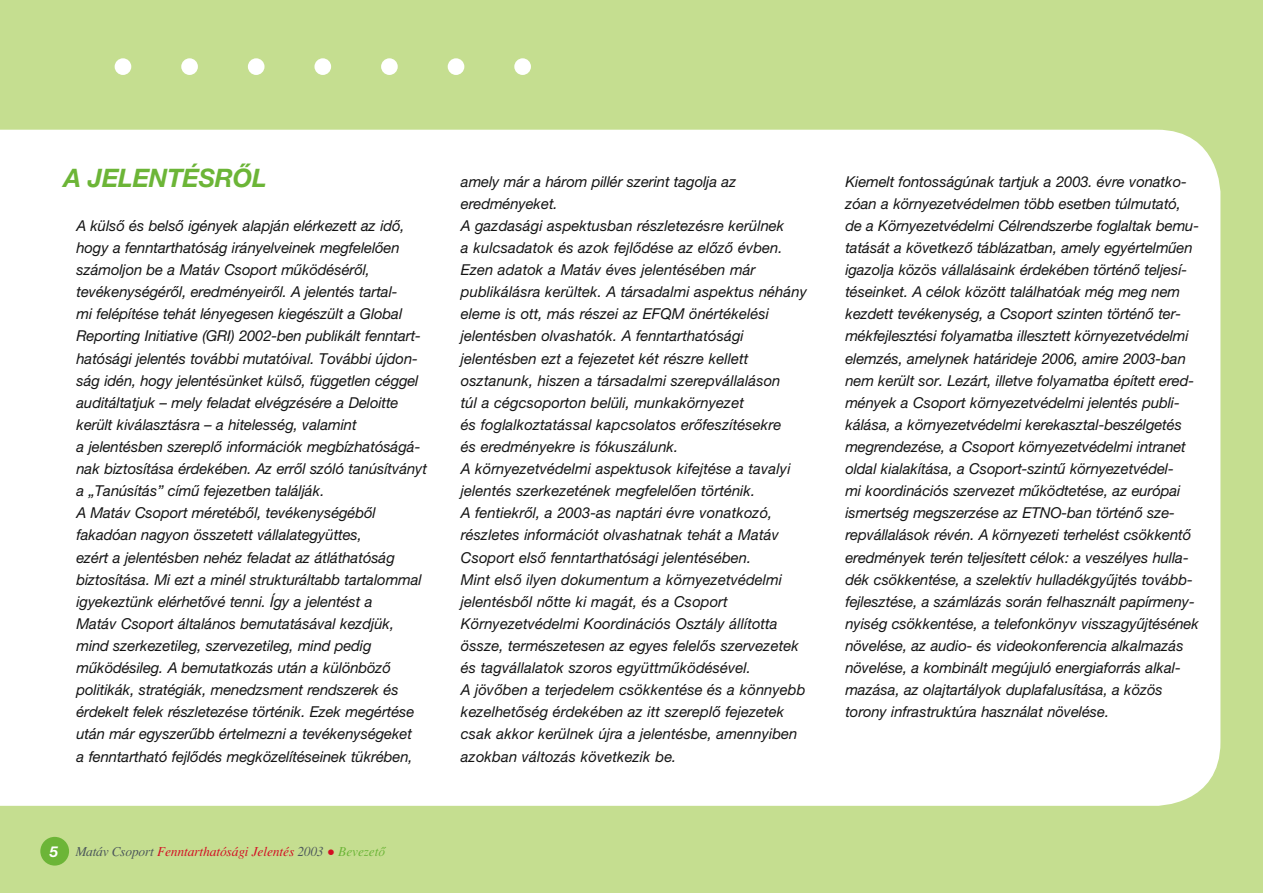
<style>
.page{position:relative;width:1263px;height:893px;background:#c5de90}
.page>*{position:absolute;margin:0;border:0;box-sizing:border-box;transform-origin:0 0}
.t1{font:italic 700 25.5px "Helvetica Neue H";letter-spacing:-.01em;color:#6cb537}
.t2{font:italic 15px/22px "Helvetica Neue H";letter-spacing:-.01em;color:#141414}
.t3{font:italic 700 15px "Helvetica Neue H";color:#fff}
.t4{font:italic 13.5px "Times H";letter-spacing:-.01em;color:#d30e22}
.s1{color:#4b565a}
.s2{font-size:22.5px}
.s3{color:#6cb537}
</style>
<div class="page">
<div style="left:0;top:130px;width:1220px;height:676px;background:#fff"></div>
<div style="left:40px;top:837px;width:29px;height:29px;background:#6cb537;border-radius:50%"></div>
<div style="left:514px;top:58px;width:17px;height:17px;background:#fff;border-radius:50%"></div>
<div style="left:448px;top:58px;width:16px;height:17px;background:#fff;border-radius:50%"></div>
<div style="left:381px;top:58px;width:17px;height:17px;background:#fff;border-radius:50%"></div>
<div style="left:314px;top:58px;width:17px;height:17px;background:#fff;border-radius:50%"></div>
<div style="left:248px;top:58px;width:16px;height:17px;background:#fff;border-radius:50%"></div>
<div style="left:181px;top:58px;width:17px;height:17px;background:#fff;border-radius:50%"></div>
<div style="left:115px;top:58px;width:16px;height:17px;background:#fff;border-radius:50%"></div>
<p class="t1" style="left:64px;top:162px;width:205px">A JELENTÉSRÔL</p>
<p class="t2" style="left:76px;top:214px;width:352px">A külsô és belsô igények alapján elérkezett az idô, hogy a fenntarthatóság irányelveinek megfelelôen számoljon be a Matáv Csoport mûködésérôl, tevékenységérôl, eredményeirôl. A jelentés tartal-<br>mi felépítése tehát lényegesen kiegészült a Global Reporting Initiative (GRI) 2002-ben publikált fenntart&shy;hatósági jelentés további mutatóival. További újdon&shy;ság idén, hogy jelentésünket külsô, független céggel auditáltatjuk – mely feladat elvégzésére a Deloitte került kiválasztásra – a hitelesség, valamint<br>a jelentésben szereplô információk megbízhatóságá&shy;nak biztosítása érdekében. Az errôl szóló tanúsítványt a „Tanúsítás” címû fejezetben találják.</p>
<p class="t2" style="left:76px;top:502px;width:347px">A Matáv Csoport méretébôl, tevékenységébôl fakadóan nagyon összetett vállalategyüttes,<br>ezért a jelentésben nehéz feladat az átláthatóság biztosítása. Mi ezt a minél strukturáltabb tartalommal igyekeztünk elérhetôvé tenni. Így a jelentést a<br>Matáv Csoport általános bemutatásával kezdjük, mind szerkezetileg, szervezetileg, mind pedig mûködésileg. A bemutatkozás után a különbözô politikák, stratégiák, menedzsment rendszerek és érdekelt felek részletezése történik. Ezek megértése után már egyszerûbb értelmezni a tevékenységeket a fenntartható fejlôdés megközelítéseinek tükrében,</p>
<p class="t2" style="left:461px;top:170px;width:277px">amely már a három pillér szerint tagolja az eredményeket.</p>
<p class="t2" style="left:461px;top:214px;width:348px">A gazdasági aspektusban részletezésre kerülnek<br>a kulcsadatok és azok fejlôdése az elôzô évben.<br>Ezen adatok a Matáv éves jelentésében már publikálásra kerültek. A társadalmi aspektus néhány eleme is ott, más részei az EFQM önértékelési jelentésben olvashatók. A fenntarthatósági jelentésben ezt a fejezetet két részre kellett osztanunk, hiszen a társadalmi szerepvállaláson<br>túl a cégcsoporton belüli, munkakörnyezet<br>és foglalkoztatással kapcsolatos erôfeszítésekre<br>és eredményekre is fókuszálunk.</p>
<p class="t2" style="left:461px;top:457px;width:331px">A környezetvédelmi aspektusok kifejtése a tavalyi jelentés szerkezetének megfelelôen történik.</p>
<p class="t2" style="left:461px;top:502px;width:346px">A fentiekrôl, a 2003-as naptári évre vonatkozó, részletes információt olvashatnak tehát a Matáv Csoport elsô fenntarthatósági jelentésében.<br>Mint elsô ilyen dokumentum a környezetvédelmi jelentésbôl nôtte ki magát, és a Csoport Környezetvédelmi Koordinációs Osztály állította össze, természetesen az egyes felelôs szervezetek és tagvállalatok szoros együttmûködésével.<br>A jövôben a terjedelem csökkentése és a könnyebb kezelhetôség érdekében az itt szereplô fejezetek csak akkor kerülnek újra a jelentésbe, amennyiben azokban változás következik be.</p>
<p class="t3" style="left:50px;top:842px;width:10px">5</p>
<p class="t4" style="left:76px;top:843px;width:311px"><span class="s1">Matáv Csoport</span> Fenntarthatósági Jelentés <span class="s1">2003</span> <span class="s2">•</span> <span class="s3">Bevezetô</span></p>
<p class="t2" style="left:845px;top:170px;width:355px">Kiemelt fontosságúnak tartjuk a 2003. évre vonatko&shy;zóan a környezetvédelmen több esetben túlmutató, de a Környezetvédelmi Célrendszerbe foglaltak bemu&shy;tatását a következô táblázatban, amely egyértelmûen igazolja közös vállalásaink érdekében történô teljesí&shy;téseinket. A célok között találhatóak még meg nem kezdett tevékenység, a Csoport szinten történô ter&shy;mékfejlesztési folyamatba illesztett környezetvédelmi elemzés, amelynek határideje 2006, amire 2003-ban nem került sor. Lezárt, illetve folyamatba épített ered&shy;mények a Csoport környezetvédelmi jelentés publi&shy;kálása, a környezetvédelmi kerekasztal-beszélgetés megrendezése, a Csoport környezetvédelmi intranet oldal kialakítása, a Csoport-szintû környezetvédel-<br>mi koordinációs szervezet mûködtetése, az európai ismertség megszerzése az ETNO-ban történô sze&shy;repvállalások révén. A környezeti terhelést csökkentô eredmények terén teljesített célok: a veszélyes hulla&shy;dék csökkentése, a szelektív hulladékgyûjtés tovább&shy;fejlesztése, a számlázás során felhasznált papírmeny&shy;nyiség csökkentése, a telefonkönyv visszagyûjtésének növelése, az audio- és videokonferencia alkalmazás növelése, a kombinált megújuló energiaforrás alkal&shy;mazása, az olajtartályok duplafalusítása, a közös torony infrastruktúra használat növelése.</p>
</div>
